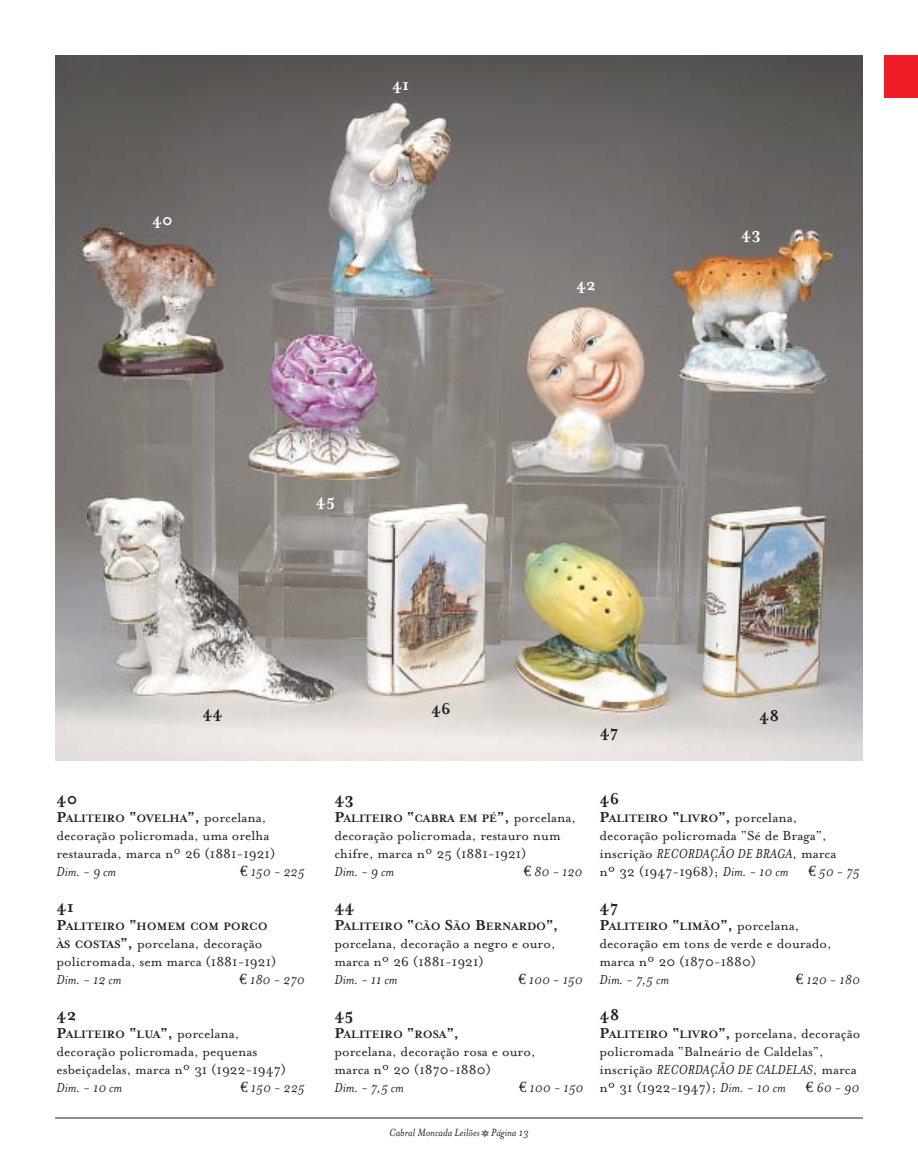
<style>
.page{position:relative;width:918px;height:1173px;background:#fff}
.page>*{position:absolute;margin:0;border:0;box-sizing:border-box;transform-origin:0 0}
.t1{font:700 18px "Mrs Eaves";color:#231f1f}
.t2{font:700 18px "Mrs Eaves";color:#fff}
.t3{font:15px/18px "Mrs Eaves Roman";color:#231f1f}
.t4{font:italic 15px "Mrs Eaves";color:#231f1f}
.t5{font:700 12.3px "Mrs Eaves";color:#231f1f}
.t6{font:italic 12px "Mrs Eaves";color:#231f1f}
.s1{font-size:16.5px}
.s2{font-family:"Mrs Eaves Roman";font-weight:400;font-size:15px}
.s3{font-family:"Euro Serif";font-style:normal}
.s4{font-family:"Mrs Eaves";font-weight:700;font-size:12.3px}
.s5{font-family:"Mrs Eaves";font-weight:700;font-size:16.5px}
.s6{font-family:"Mrs Eaves Fractions";font-style:normal}
.s7{font-family:"Mrs Eaves Roman";font-style:normal}
.s8{font-family:"Mrs Eaves";font-style:italic}
</style>
<div class="page">
<img style="left:55px;top:55px;width:808px;height:706px">
<hr style="left:55px;top:1118px;width:808px;height:1px;background:#231f1f">
<div style="left:884px;top:55px;width:34px;height:43px;background:#ee1c24"></div>
<p class="t2" style="left:152px;top:208px;width:22px">40</p>
<p class="t2" style="left:392px;top:73px;width:19px">41</p>
<p class="t2" style="left:316px;top:489px;width:21px">45</p>
<p class="t1" style="left:202px;top:701px;width:22px">44</p>
<p class="t1" style="left:431px;top:697px;width:21px">46</p>
<p class="t2" style="left:576px;top:274px;width:22px">42</p>
<p class="t2" style="left:741px;top:223px;width:21px">43</p>
<p class="t1" style="left:600px;top:720px;width:20px">47</p>
<p class="t1" style="left:759px;top:705px;width:21px">48</p>
<p class="t1" style="left:57px;top:788px;width:22px">40</p>
<p class="t5" style="left:57px;top:811px;width:211px"><span class="s1">P</span>ALITEIRO <span class="s1">“</span>OVELHA<span class="s1">”,</span> <span class="s2">porcelana,</span></p>
<p class="t3" style="left:57px;top:826px;width:220px">decoração policromada, uma orelha restaurada, marca nº 26 (1881-1921)</p>
<p class="t4" style="left:57px;top:863px;width:61px">Dim. - 9 cm</p>
<p class="t4" style="left:240px;top:863px;width:66px"><span class="s3">€</span> 150 - 225</p>
<p class="t1" style="left:57px;top:896px;width:19px">41</p>
<p class="t5" style="left:57px;top:919px;width:213px"><span class="s1">P</span>ALITEIRO <span class="s1">“</span>HOMEM COM PORCO</p>
<p class="t3" style="left:57px;top:934px;width:221px"><span class="s4">ÀS COSTAS</span><span class="s5">”,</span> porcelana, decoração policromada, sem marca (1881-1921)</p>
<p class="t4" style="left:57px;top:971px;width:66px">Dim. - 12 cm</p>
<p class="t4" style="left:240px;top:971px;width:67px"><span class="s3">€</span> 180 - 270</p>
<p class="t1" style="left:57px;top:1004px;width:22px">42</p>
<p class="t5" style="left:57px;top:1027px;width:185px"><span class="s1">P</span>ALITEIRO <span class="s1">“</span>LUA<span class="s1">”,</span> <span class="s2">porcelana,</span></p>
<p class="t3" style="left:57px;top:1042px;width:231px">decoração policromada, pequenas esbeiçadelas, marca nº 31 (1922-1947)</p>
<p class="t4" style="left:57px;top:1079px;width:67px">Dim. - 10 cm</p>
<p class="t4" style="left:240px;top:1079px;width:66px"><span class="s3">€</span> 150 - 225</p>
<p class="t1" style="left:334px;top:788px;width:21px">43</p>
<p class="t5" style="left:334px;top:811px;width:243px"><span class="s1">P</span>ALITEIRO <span class="s1">“</span>CABRA EM PÉ<span class="s1">”,</span> <span class="s2">porcelana,</span></p>
<p class="t3" style="left:334px;top:826px;width:228px">decoração policromada, restauro num chifre, marca nº 25 (1881-1921)</p>
<p class="t4" style="left:334px;top:863px;width:61px">Dim. - 9 cm</p>
<p class="t4" style="left:524px;top:863px;width:60px"><span class="s3">€</span> 80 - 120</p>
<p class="t1" style="left:334px;top:896px;width:22px">44</p>
<p class="t5" style="left:334px;top:919px;width:226px"><span class="s1">P</span>ALITEIRO <span class="s1">“</span>CÃO <span class="s1">S</span>ÃO <span class="s1">B</span>ERNARDO<span class="s1">”,</span></p>
<p class="t3" style="left:334px;top:934px;width:223px">porcelana, decoração a negro e ouro, marca nº 26 (1881-1921)</p>
<p class="t4" style="left:334px;top:971px;width:65px">Dim. - 11 cm</p>
<p class="t4" style="left:518px;top:971px;width:66px"><span class="s3">€</span> 100 - 150</p>
<p class="t1" style="left:334px;top:1004px;width:21px">45</p>
<p class="t5" style="left:334px;top:1027px;width:126px"><span class="s1">P</span>ALITEIRO <span class="s1">“</span>ROSA<span class="s1">”,</span></p>
<p class="t3" style="left:334px;top:1042px;width:203px">porcelana, decoração rosa e ouro, marca nº 20 (1870-1880)</p>
<p class="t4" style="left:334px;top:1079px;width:71px">Dim. - 7,5 cm</p>
<p class="t4" style="left:519px;top:1079px;width:66px"><span class="s3">€</span> 100 - 150</p>
<p class="t6" style="left:389px;top:1125px;width:141px">Cabral Moncada Leilões <span class="s6">Q</span> Página 13</p>
<p class="t1" style="left:600px;top:788px;width:21px">46</p>
<p class="t5" style="left:600px;top:811px;width:199px"><span class="s1">P</span>ALITEIRO <span class="s1">“</span>LIVRO<span class="s1">”,</span> <span class="s2">porcelana,</span></p>
<p class="t3" style="left:600px;top:826px;width:229px">decoração policromada “Sé de Braga”,</p>
<p class="t4" style="left:600px;top:845px;width:238px"><span class="s7">inscrição</span> RECORDAÇÃO DE BRAGA<span class="s7">, marca</span></p>
<p class="t3" style="left:600px;top:862px;width:190px">nº 32 (1947-1968); <span class="s8">Dim. - 10 cm</span></p>
<p class="t4" style="left:809px;top:863px;width:53px"><span class="s3">€</span> 50 - 75</p>
<p class="t1" style="left:600px;top:896px;width:20px">47</p>
<p class="t5" style="left:600px;top:919px;width:201px"><span class="s1">P</span>ALITEIRO <span class="s1">“</span>LIMÃO<span class="s1">”,</span> <span class="s2">porcelana,</span></p>
<p class="t3" style="left:600px;top:934px;width:234px">decoração em tons de verde e dourado, marca nº 20 (1870-1880)</p>
<p class="t4" style="left:600px;top:971px;width:71px">Dim. - 7,5 cm</p>
<p class="t4" style="left:796px;top:971px;width:65px"><span class="s3">€</span> 120 - 180</p>
<p class="t1" style="left:600px;top:1004px;width:21px">48</p>
<p class="t3" style="left:600px;top:1024px;width:262px"><span class="s5">P</span><span class="s4">ALITEIRO</span> <span class="s5">“</span><span class="s4">LIVRO</span><span class="s5">”,</span> porcelana, decoração policromada “Balneário de Caldelas”,</p>
<p class="t4" style="left:600px;top:1061px;width:259px"><span class="s7">inscrição</span> RECORDAÇÃO DE CALDELAS<span class="s7">, marca</span></p>
<p class="t3" style="left:600px;top:1078px;width:188px">nº 31 (1922-1947); <span class="s8">Dim. - 10 cm</span></p>
<p class="t4" style="left:806px;top:1079px;width:55px"><span class="s3">€</span> 60 - 90</p>
</div>
